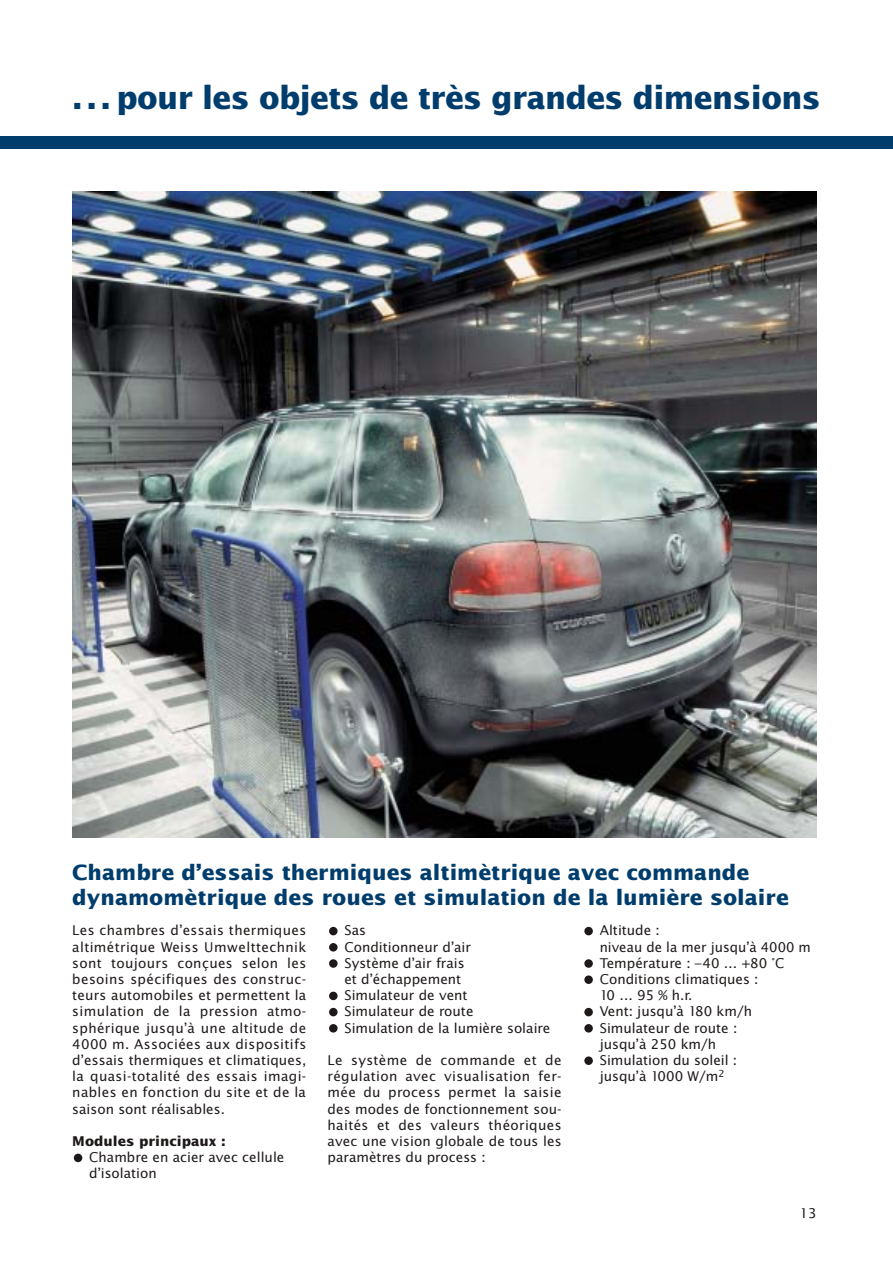
<style>
.page{position:relative;width:893px;height:1263px;background:#fff}
.page>*{position:absolute;margin:0;border:0;box-sizing:border-box;transform-origin:0 0}
.t1{font:700 31.5px "Lucida Sans";letter-spacing:-.02em;color:#003d6d}
.t2{font:700 21px/25.2px "Lucida Sans";color:#003d6d}
.t3{font:13.5px/16.2px "Lucida Sans";color:#1e1919}
.t4{font:700 13.5px "Lucida Sans";color:#1e1919}
</style>
<div class="page">
<div style="left:0;top:136px;width:892px;height:13px;background:#003d6d"></div>
<img style="left:72px;top:192px;width:744px;height:646px">
<div style="left:74px;top:1154px;width:8px;height:8px;background:#1e1919;border-radius:50%"></div>
<div style="left:329px;top:1024px;width:8px;height:9px;background:#1e1919;border-radius:50%"></div>
<div style="left:329px;top:1008px;width:8px;height:8px;background:#1e1919;border-radius:50%"></div>
<div style="left:329px;top:992px;width:8px;height:8px;background:#1e1919;border-radius:50%"></div>
<div style="left:329px;top:959px;width:8px;height:9px;background:#1e1919;border-radius:50%"></div>
<div style="left:329px;top:943px;width:8px;height:9px;background:#1e1919;border-radius:50%"></div>
<div style="left:329px;top:927px;width:8px;height:8px;background:#1e1919;border-radius:50%"></div>
<div style="left:584px;top:1056px;width:9px;height:9px;background:#1e1919;border-radius:50%"></div>
<div style="left:584px;top:1024px;width:9px;height:9px;background:#1e1919;border-radius:50%"></div>
<div style="left:584px;top:1008px;width:9px;height:8px;background:#1e1919;border-radius:50%"></div>
<div style="left:584px;top:975px;width:9px;height:9px;background:#1e1919;border-radius:50%"></div>
<div style="left:584px;top:959px;width:9px;height:9px;background:#1e1919;border-radius:50%"></div>
<div style="left:584px;top:927px;width:9px;height:8px;background:#1e1919;border-radius:50%"></div>
<h1 class="t1" style="left:72px;top:85px;width:750px">... pour les objets de très grandes dimensions</h1>
<h2 class="t2" style="left:72px;top:861px;width:718px">Chambre d’essais thermiques altimètrique avec commande dynamomètrique des roues et simulation de la lumière solaire</h2>
<p class="t3" style="left:599px;top:923px;width:213px">Altitude :<br>niveau de la mer jusqu’à 4000 m<br>Température : –40 … +80 °C<br>Conditions climatiques :<br>10 … 95 % h.r.<br>Vent: jusqu’à 180 km/h<br>Simulateur de route :<br>jusqu’à 250 km/h<br>Simulation du soleil :<br>jusqu’à 1000 W/m<sup>2</sup></p>
<p class="t3" style="left:72px;top:923px;width:235px;text-align:justify">Les chambres d’essais thermiques altimétrique Weiss Umwelttechnik sont toujours conçues selon les besoins spécifiques des construc&shy;teurs automobiles et permettent la simulation de la pression atmo&shy;sphérique jusqu’à une altitude de 4000 m. Associées aux dispositifs d’essais thermiques et climatiques, la quasi-totalité des essais imagi&shy;nables en fonction du site et de la saison sont réalisables.</p>
<p class="t4" style="left:72px;top:1136px;width:155px">Modules principaux :</p>
<p class="t3" style="left:89px;top:1150px;width:197px">Chambre en acier avec cellule d’isolation</p>
<p class="t3" style="left:344px;top:923px;width:207px">Sas<br>Conditionneur d’air<br>Système d’air frais<br>et d’échappement<br>Simulateur de vent<br>Simulateur de route<br>Simulation de la lumière solaire</p>
<p class="t3" style="left:327px;top:1053px;width:235px;text-align:justify">Le système de commande et de régulation avec visualisation fer&shy;mée du process permet la saisie des modes de fonctionnement sou&shy;haités et des valeurs théoriques avec une vision globale de tous les paramètres du process :</p>
<p class="t3" style="left:799px;top:1206px;width:19px">13</p>
</div>
